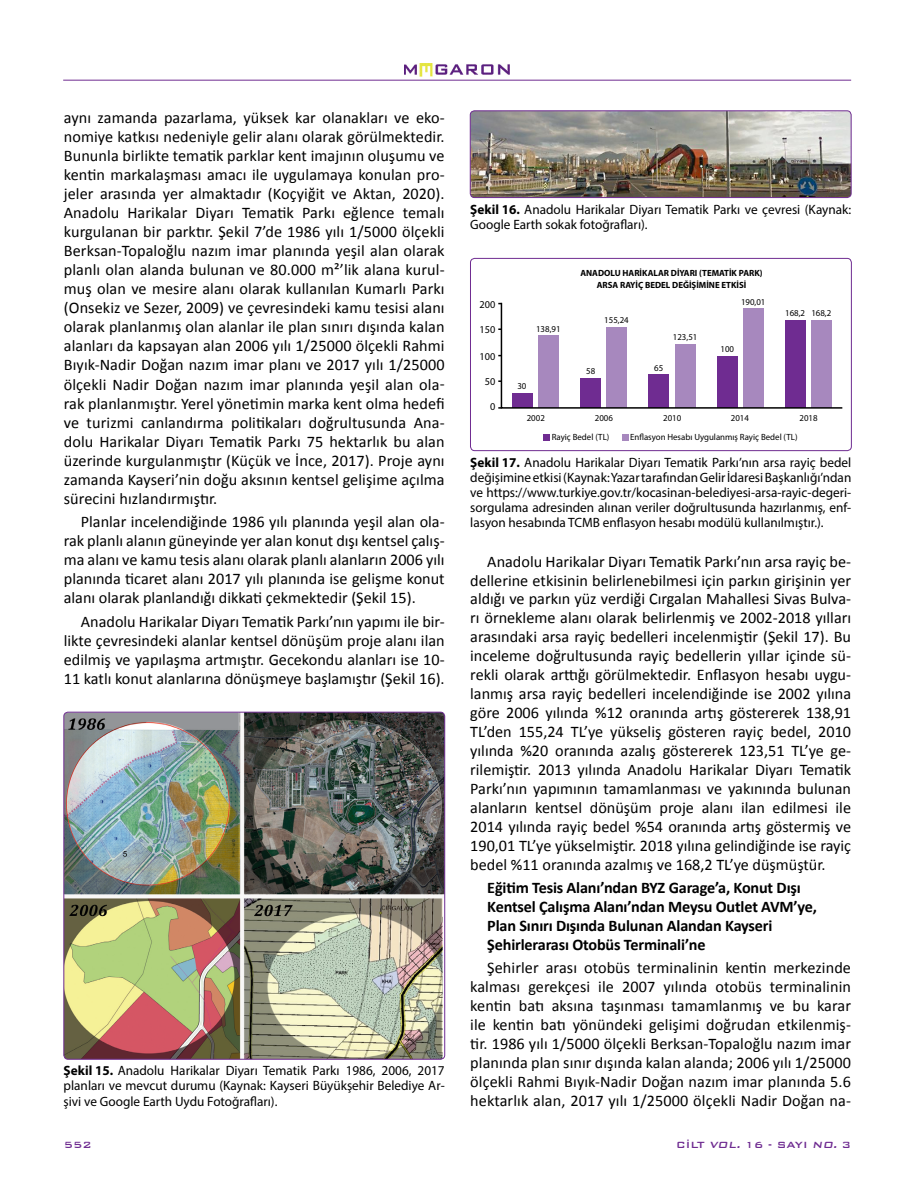
<style>
.page{position:relative;width:915px;height:1191px;background:#fff}
.page>*{position:absolute;margin:0;border:0;box-sizing:border-box;transform-origin:0 0}
.t1{font:16.2px/19px "Calibri";color:#000;text-align:justify}
.t2{font:700 16.2px/18.9px "Calibri";letter-spacing:-.01em;color:#000}
.t3{font:13.5px/15px "Myriad Pro";color:#000;text-align:justify}
.t4{font:500 12px "Bank Gothic BT";color:#6f2c91}
.t5{font:10.5px "Myriad Pro";color:#000}
.t6{font:9px/19.4px "Myriad Pro";color:#000}
.t7{font:700 9px/12px "Myriad Pro";color:#000;text-align:center}
.s1{font-weight:700}
.s2{font-style:italic}
</style>
<div class="page">
<img style="left:404px;top:64px;width:105px;height:16px">
<hr style="left:63px;top:80px;width:787px;height:1px;background:#6f2c91">
<img style="left:64px;top:712px;width:380px;height:347px">
<div style="left:64px;top:712px;width:381px;height:347px;border:1px solid #6f2c91;border-radius:4px"></div>
<img style="left:470px;top:111px;width:380px;height:86px">
<div style="left:470px;top:111px;width:381px;height:87px;border:1px solid #6f2c91;border-radius:4px"></div>
<div style="left:470px;top:258px;width:381px;height:193px;border:1px solid #6f2c91;border-radius:4px"></div>
<div style="left:622px;top:434px;width:7px;height:6px;background:#a788be"></div>
<svg style="left:543px;top:434px;width:6px;height:6px"></svg>
<svg style="left:498px;top:302px;width:345px;height:107px"></svg>
<p class="t1" style="left:64px;top:107px;width:382px">aynı zamanda pazarlama, yüksek kar olanakları ve eko&shy;nomiye katkısı nedeniyle gelir alanı olarak görülmektedir.<br>Bununla birlikte tematik parklar kent imajının oluşumu ve kentin markalaşması amacı ile uygulamaya konulan pro&shy;jeler arasında yer almaktadır (Koçyiğit ve Aktan, 2020).<br>Anadolu Harikalar Diyarı Tematik Parkı eğlence temalı kurgulanan bir parktır. Şekil 7’de 1986 yılı 1/5000 ölçekli Berksan-Topaloğlu nazım imar planında yeşil alan olarak planlı olan alanda bulunan ve 80.000 m²’lik alana kurul&shy;muş olan ve mesire alanı olarak kullanılan Kumarlı Parkı (Onsekiz ve Sezer, 2009) ve çevresindeki kamu tesisi alanı olarak planlanmış olan alanlar ile plan sınırı dışında kalan alanları da kapsayan alan 2006 yılı 1/25000 ölçekli Rahmi Bıyık-Nadir Doğan nazım imar planı ve 2017 yılı 1/25000 ölçekli Nadir Doğan nazım imar planında yeşil alan ola&shy;rak planlanmıştır. Yerel yönetimin marka kent olma hedefi ve turizmi canlandırma politikaları doğrultusunda Ana&shy;dolu Harikalar Diyarı Tematik Parkı 75 hektarlık bu alan üzerinde kurgulanmıştır (Küçük ve İnce, 2017). Proje aynı zamanda Kayseri’nin doğu aksının kentsel gelişime açılma sürecini hızlandırmıştır.</p>
<p class="t1" style="left:64px;top:511px;width:382px;text-indent:17px">Planlar incelendiğinde 1986 yılı planında yeşil alan ola&shy;rak planlı alanın güneyinde yer alan konut dışı kentsel çalış&shy;ma alanı ve kamu tesis alanı olarak planlı alanların 2006 yılı planında ticaret alanı 2017 yılı planında ise gelişme konut alanı olarak planlandığı dikkati çekmektedir (Şekil 15).</p>
<p class="t1" style="left:64px;top:611px;width:382px;text-indent:17px">Anadolu Harikalar Diyarı Tematik Parkı’nın yapımı ile bir&shy;likte çevresindeki alanlar kentsel dönüşüm proje alanı ilan edilmiş ve yapılaşma artmıştır. Gecekondu alanları ise 10- 11 katlı konut alanlarına dönüşmeye başlamıştır (Şekil 16).</p>
<p class="t3" style="left:64px;top:1063px;width:382px"><span class="s1">Şekil 15.</span> Anadolu Harikalar Diyarı Tematik Parkı 1986, 2006, 2017 planları ve mevcut durumu (Kaynak: Kayseri Büyükşehir Belediye Ar&shy;şivi ve Google Earth Uydu Fotoğrafları).</p>
<p class="t3" style="left:470px;top:201px;width:382px"><span class="s1">Şekil 16.</span> Anadolu Harikalar Diyarı Tematik Parkı ve çevresi (Kaynak:<br>Google Earth sokak fotoğrafları).</p>
<p class="t5" style="left:479px;top:297px;width:17px">200</p>
<p class="t5" style="left:479px;top:323px;width:17px">150</p>
<p class="t5" style="left:479px;top:349px;width:17px">100</p>
<p class="t5" style="left:484px;top:375px;width:12px">50</p>
<p class="t5" style="left:490px;top:400px;width:7px">0</p>
<p class="t7" style="left:580px;top:266px;width:184px">ANADOLU HARİKALAR DİYARI (TEMATİK PARK)<br>ARSA RAYİÇ BEDEL DEĞİŞİMİNE ETKİSİ</p>
<p class="t6" style="left:536px;top:319px;width:26px">138,91</p>
<p class="t6" style="left:517px;top:376px;width:11px">30</p>
<p class="t6" style="left:604px;top:310px;width:26px">155,24</p>
<p class="t6" style="left:586px;top:361px;width:11px">58</p>
<p class="t6" style="left:654px;top:358px;width:11px">65</p>
<p class="t6" style="left:672px;top:327px;width:26px">123,51</p>
<p class="t6" style="left:740px;top:292px;width:26px">190,01</p>
<p class="t6" style="left:720px;top:339px;width:15px">100</p>
<p class="t6" style="left:785px;top:303px;width:48px">168,2 168,2</p>
<p class="t6" style="left:526px;top:408px;width:20px">2002</p>
<p class="t6" style="left:551px;top:408px;width:63px;text-indent:43px">2006<br>Rayiç Bedel (TL)</p>
<p class="t6" style="left:663px;top:408px;width:20px">2010</p>
<p class="t6" style="left:730px;top:408px;width:20px">2014</p>
<p class="t6" style="left:799px;top:408px;width:20px">2018</p>
<p class="t6" style="left:630px;top:427px;width:169px">Enflasyon Hesabı Uygulanmış Rayiç Bedel (TL)</p>
<p class="t3" style="left:470px;top:455px;width:382px"><span class="s1">Şekil 17.</span> Anadolu Harikalar Diyarı Tematik Parkı’nın arsa rayiç bedel değişimine etkisi (Kaynak: Yazar tarafından Gelir İdaresi Başkanlığı’ndan ve https://www.turkiye.gov.tr/kocasinan-belediyesi-arsa-rayic-degeri&shy;sorgulama adresinden alınan veriler doğrultusunda hazırlanmış, enf&shy;lasyon hesabında TCMB enflasyon hesabı modülü kullanılmıştır.).</p>
<p class="t1" style="left:470px;top:551px;width:382px;text-indent:17px">Anadolu Harikalar Diyarı Tematik Parkı’nın arsa rayiç be&shy;dellerine etkisinin belirlenebilmesi için parkın girişinin yer aldığı ve parkın yüz verdiği Cırgalan Mahallesi Sivas Bulva&shy;rı örnekleme alanı olarak belirlenmiş ve 2002-2018 yılları arasındaki arsa rayiç bedelleri incelenmiştir (Şekil 17). Bu inceleme doğrultusunda rayiç bedellerin yıllar içinde sü&shy;rekli olarak arttığı görülmektedir. Enflasyon hesabı uygu&shy;lanmış arsa rayiç bedelleri incelendiğinde ise 2002 yılına göre 2006 yılında %12 oranında artış göstererek 138,91<br>TL’den 155,24 TL’ye yükseliş gösteren rayiç bedel, 2010 yılında %20 oranında azalış göstererek 123,51 TL’ye ge&shy;rilemiştir. 2013 yılında Anadolu Harikalar Diyarı Tematik Parkı’nın yapımının tamamlanması ve yakınında bulunan alanların kentsel dönüşüm proje alanı ilan edilmesi ile 2014 yılında rayiç bedel %54 oranında artış göstermiş ve 190,01 TL’ye yükselmiştir. 2018 yılına gelindiğinde ise rayiç bedel %11 oranında azalmış ve 168,2 TL’ye düşmüştür.</p>
<p class="t2" style="left:487px;top:877px;width:331px">Eğitim Tesis Alanı’ndan BYZ Garage’a, Konut Dışı Kentsel Çalışma Alanı’ndan Meysu Outlet AVM’ye, Plan Sınırı Dışında Bulunan Alandan Kayseri Şehirlerarası Otobüs Terminali’ne</p>
<p class="t1" style="left:470px;top:957px;width:382px;text-indent:17px">Şehirler arası otobüs terminalinin kentin merkezinde kalması gerekçesi ile 2007 yılında otobüs terminalinin kentin batı aksına taşınması tamamlanmış ve bu karar ile kentin batı yönündeki gelişimi doğrudan etkilenmiş&shy;tir. 1986 yılı 1/5000 ölçekli Berksan-Topaloğlu nazım imar planında plan sınır dışında kalan alanda; 2006 yılı 1/25000 ölçekli Rahmi Bıyık-Nadir Doğan nazım imar planında 5.6 hektarlık alan, 2017 yılı 1/25000 ölçekli Nadir Doğan na-</p>
<p class="t4" style="left:64px;top:1138px;width:29px">552</p>
<p class="t4" style="left:676px;top:1138px;width:176px">CİLT <span class="s2">VOL.</span> 16 - SAYI <span class="s2">NO.</span> 3</p>
</div>
